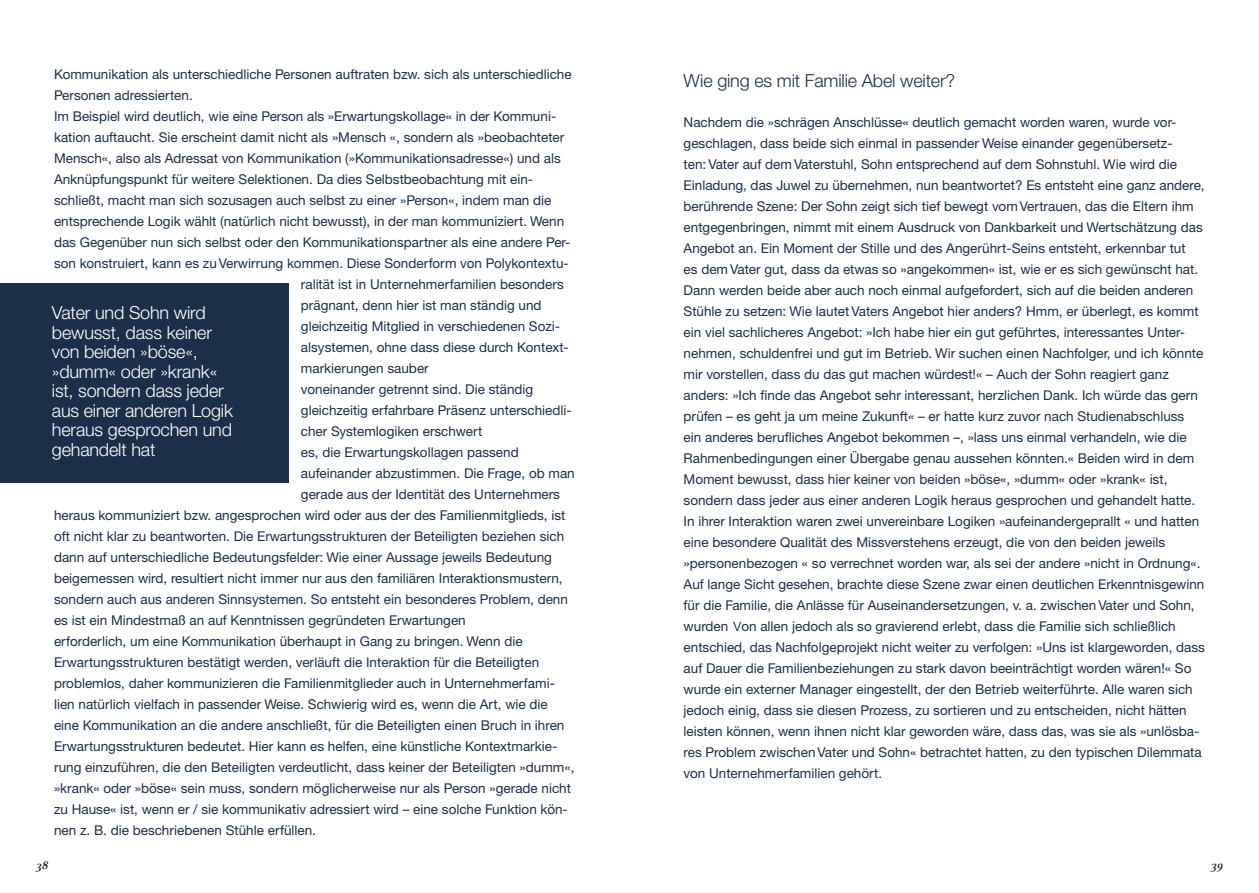
<style>
.page{position:relative;width:1259px;height:893px;background:#fff}
.page>*{position:absolute;margin:0;border:0;box-sizing:border-box;transform-origin:0 0}
.t1{font:300 18px/19.5px "Helvetica Neue CE";letter-spacing:-.01em;color:#fff}
.t2{font:300 18px "Helvetica Neue CE";letter-spacing:-.01em;color:#1c2f4a}
.t3{font:13.5px/21px "Helvetica Neue CE";color:#1c2f4a}
.t4{font:italic 700 12px "Celeste";color:#231f20}
.s1{font-weight:300;font-size:18px}
</style>
<div class="page">
<div style="left:0;top:283px;width:288px;height:200px;background:#1c2f4a"></div>
<p class="t3" style="left:54px;top:63px;width:519px">Kommunikation als unterschiedliche Personen auftraten bzw. sich als unterschiedliche</p>
<p class="t3" style="left:54px;top:84px;width:140px">Personen adressierten.</p>
<p class="t3" style="left:54px;top:105px;width:504px">Im Beispiel wird deutlich, wie eine Person als »Erwartungskollage« in der Kommuni-</p>
<p class="t3" style="left:54px;top:126px;width:512px">kation auftaucht. Sie erscheint damit nicht als »Mensch «, sondern als »beobachteter</p>
<p class="t3" style="left:54px;top:147px;width:508px">Mensch«, also als Adressat von Kommunikation (»Kommunikationsadresse«) und als</p>
<p class="t3" style="left:54px;top:168px;width:481px">Anknüpfungspunkt für weitere Selektionen. Da dies Selbstbeobachtung mit ein-</p>
<p class="t3" style="left:54px;top:189px;width:499px">schließt, macht man sich sozusagen auch selbst zu einer »Person«, indem man die</p>
<p class="t3" style="left:54px;top:210px;width:512px">entsprechende Logik wählt (natürlich nicht bewusst), in der man kommuniziert. Wenn</p>
<p class="t3" style="left:54px;top:231px;width:518px">das Gegenüber nun sich selbst oder den Kommunikationspartner als eine andere Per-</p>
<p class="t3" style="left:54px;top:252px;width:516px">son konstruiert, kann es zu Verwirrung kommen. Diese Sonderform von Polykontextu-</p>
<p class="t3" style="left:301px;top:274px;width:264px">ralität ist in Unternehmerfamilien besonders</p>
<p class="t3" style="left:301px;top:295px;width:242px">prägnant, denn hier ist man ständig und</p>
<p class="t3" style="left:301px;top:316px;width:261px">gleichzeitig Mitglied in verschiedenen Sozi-</p>
<p class="t3" style="left:301px;top:337px;width:269px">alsystemen, ohne dass diese durch Kontext-</p>
<p class="t3" style="left:301px;top:358px;width:129px">markierungen sauber</p>
<p class="t3" style="left:301px;top:379px;width:234px">voneinander getrennt sind. Die ständig</p>
<p class="t3" style="left:301px;top:400px;width:272px">gleichzeitig erfahrbare Präsenz unterschiedli-</p>
<p class="t3" style="left:301px;top:421px;width:183px">cher Systemlogiken erschwert</p>
<p class="t3" style="left:301px;top:442px;width:219px">es, die Erwartungskollagen passend</p>
<p class="t3" style="left:301px;top:463px;width:275px">aufeinander abzustimmen. Die Frage, ob man</p>
<p class="t3" style="left:301px;top:484px;width:261px">gerade aus der Identität des Unternehmers</p>
<p class="t3" style="left:54px;top:505px;width:513px">heraus kommuniziert bzw. angesprochen wird oder aus der des Familienmitglieds, ist</p>
<p class="t3" style="left:54px;top:526px;width:512px">oft nicht klar zu beantworten. Die Erwartungsstrukturen der Beteiligten beziehen sich</p>
<p class="t3" style="left:54px;top:547px;width:499px">dann auf unterschiedliche Bedeutungsfelder: Wie einer Aussage jeweils Bedeutung</p>
<p class="t3" style="left:54px;top:568px;width:510px">beigemessen wird, resultiert nicht immer nur aus den familiären Interaktionsmustern,</p>
<p class="t3" style="left:54px;top:589px;width:515px">sondern auch aus anderen Sinnsystemen. So entsteht ein besonderes Problem, denn</p>
<p class="t3" style="left:54px;top:610px;width:413px">es ist ein Mindestmaß an auf Kenntnissen gegründeten Erwartungen</p>
<p class="t3" style="left:54px;top:631px;width:470px">erforderlich, um eine Kommunikation überhaupt in Gang zu bringen. Wenn die</p>
<p class="t3" style="left:54px;top:652px;width:487px">Erwartungsstrukturen bestätigt werden, verläuft die Interaktion für die Beteiligten</p>
<p class="t3" style="left:54px;top:673px;width:502px">problemlos, daher kommunizieren die Familienmitglieder auch in Unternehmerfami-</p>
<p class="t3" style="left:54px;top:694px;width:495px">lien natürlich vielfach in passender Weise. Schwierig wird es, wenn die Art, wie die</p>
<p class="t3" style="left:54px;top:715px;width:512px">eine Kommunikation an die andere anschließt, für die Beteiligten einen Bruch in ihren</p>
<p class="t3" style="left:54px;top:736px;width:505px">Erwartungsstrukturen bedeutet. Hier kann es helfen, eine künstliche Kontextmarkie-</p>
<p class="t3" style="left:54px;top:757px;width:522px">rung einzuführen, die den Beteiligten verdeutlicht, dass keiner der Beteiligten »dumm«,</p>
<p class="t3" style="left:54px;top:778px;width:518px">»krank« oder »böse« sein muss, sondern möglicherweise nur als Person »gerade nicht</p>
<p class="t3" style="left:54px;top:799px;width:515px">zu Hause« ist, wenn er / sie kommunikativ adressiert wird – eine solche Funktion kön-</p>
<p class="t3" style="left:54px;top:820px;width:263px">nen z. B. die beschriebenen Stühle erfüllen.</p>
<h1 class="t1" style="left:52px;top:303px;width:183px">Vater und Sohn wird bewusst, dass keiner von beiden »böse«, »dumm« oder »krank« ist, sondern dass jeder aus einer anderen Logik heraus gesprochen und gehandelt hat</h1>
<h1 class="t2" style="left:683px;top:69px;width:273px">Wie ging es mit Familie Abel weiter?</h1>
<p class="t3" style="left:683px;top:112px;width:523px">Nachdem die »schrägen Anschlüsse« deutlich gemacht worden waren, wurde vor&shy;geschlagen, dass beide sich einmal in passender Weise einander gegenübersetz-<br>ten: Vater auf dem Vaterstuhl, Sohn entsprechend auf dem Sohnstuhl. Wie wird die Einladung, das Juwel zu übernehmen, nun beantwortet? Es entsteht eine ganz andere, berührende Szene: Der Sohn zeigt sich tief bewegt vom Vertrauen, das die Eltern ihm entgegenbringen, nimmt mit einem Ausdruck von Dankbarkeit und Wertschätzung das Angebot an. Ein Moment der Stille und des Angerührt-Seins entsteht, erkennbar tut<br>es dem Vater gut, dass da etwas so »angekommen« ist, wie er es sich gewünscht hat.<br>Dann werden beide aber auch noch einmal aufgefordert, sich auf die beiden anderen Stühle zu setzen: Wie lautet Vaters Angebot hier anders? Hmm, er überlegt, es kommt ein viel sachlicheres Angebot: »Ich habe hier ein gut geführtes, interessantes Unter&shy;nehmen, schuldenfrei und gut im Betrieb. Wir suchen einen Nachfolger, und ich könnte mir vorstellen, dass du das gut machen würdest!« – Auch der Sohn reagiert ganz anders: »Ich finde das Angebot sehr interessant, herzlichen Dank. Ich würde das gern prüfen – es geht ja um meine Zukunft« – er hatte kurz zuvor nach Studienabschluss ein anderes berufliches Angebot bekommen –, »lass uns einmal verhandeln, wie die Rahmenbedingungen einer Übergabe genau aussehen könnten.« Beiden wird in dem Moment bewusst, dass hier keiner von beiden »böse«, »dumm« oder »krank« ist, sondern dass jeder aus einer anderen Logik heraus gesprochen und gehandelt hatte.<br>In ihrer Interaktion waren zwei unvereinbare Logiken »aufeinandergeprallt « und hatten eine besondere Qualität des Missverstehens erzeugt, die von den beiden jeweils »personenbezogen « so verrechnet worden war, als sei der andere »nicht in Ordnung«.<br>Auf lange Sicht gesehen, brachte diese Szene zwar einen deutlichen Erkenntnisgewinn für die Familie, die Anlässe für Auseinandersetzungen, v. a. zwischen Vater und Sohn, wurden <span class="s1">v</span>on allen jedoch als so gravierend erlebt, dass die Familie sich schließlich entschied, das Nachfolgeprojekt nicht weiter zu verfolgen: »Uns ist klargeworden, dass auf Dauer die Familienbeziehungen zu stark davon beeinträchtigt worden wären!« So wurde ein externer Manager eingestellt, der den Betrieb weiterführte. Alle waren sich jedoch einig, dass sie diesen Prozess, zu sortieren und zu entscheiden, nicht hätten leisten können, wenn ihnen nicht klar geworden wäre, dass das, was sie als »unlösba&shy;res Problem zwischen Vater und Sohn« betrachtet hatten, zu den typischen Dilemmata von Unternehmerfamilien gehört.</p>
<p class="t4" style="left:36px;top:859px;width:13px">38</p>
<p class="t4" style="left:1211px;top:859px;width:13px">39</p>
</div>
